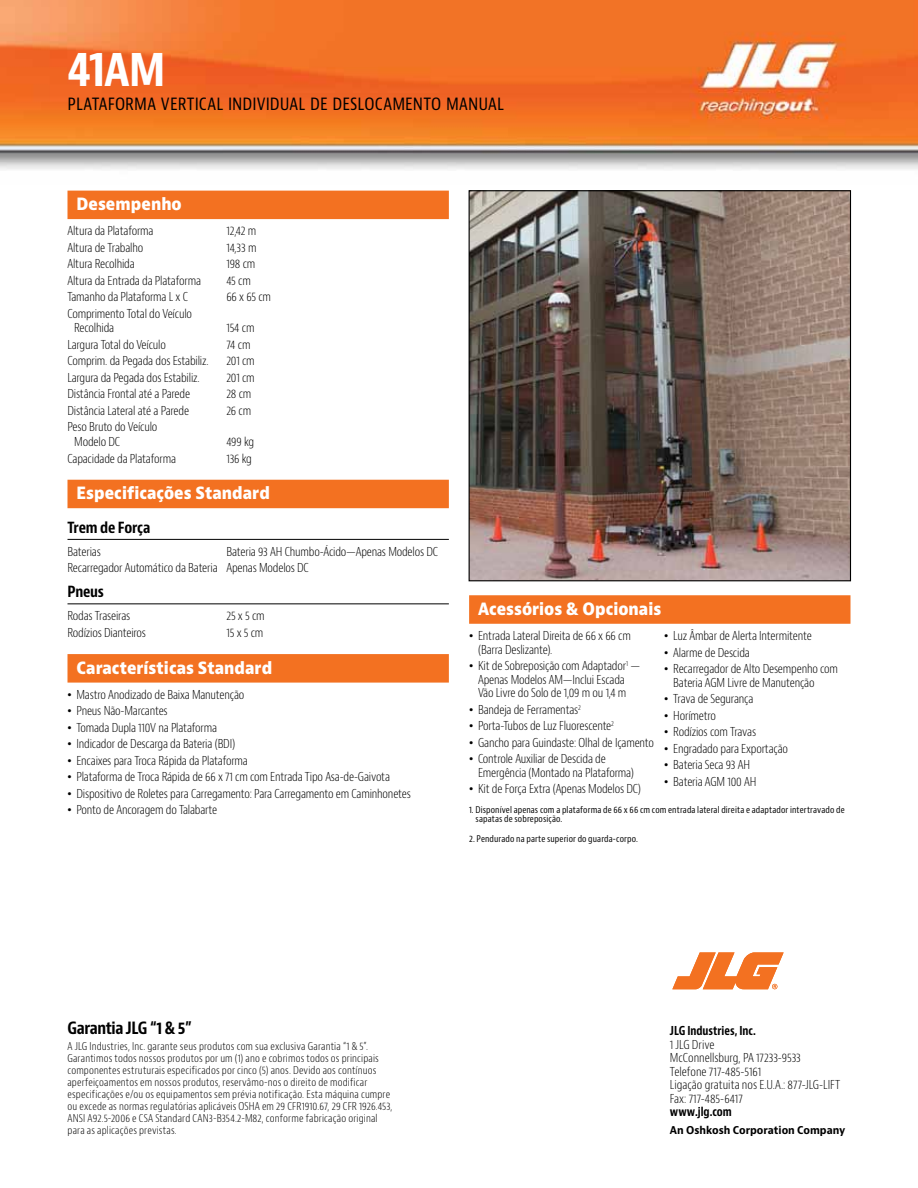
<style>
.page{position:relative;width:918px;height:1188px;background:#fff}
.page>*{position:absolute;margin:0;border:0;box-sizing:border-box;transform-origin:0 0}
.t1{font:700 condensed 48px "Bernino Sans";color:#fff}
.t2{font:condensed 18px "Bernino Sans";letter-spacing:.005em;color:#000}
.t3{font:800 16.5px "Bernino Sans";color:#fff;scale:.9 1}
.t4{font:700 condensed 16.5px "Bernino Sans";letter-spacing:-.025em;color:#000}
.t5{font:700 condensed 15px "Bernino Sans";letter-spacing:-.015em;color:#000}
.t6{font:300 condensed 12px/13.5px "Bernino Sans";letter-spacing:-.015em;color:#000}
.t7{font:700 condensed 12px "Bernino Sans";color:#000;scale:.95 1}
.t8{font:300 condensed 10.5px/12px "Bernino Sans";letter-spacing:.015em;color:#000}
.t9{font:700 10.5px "Bernino Sans";color:#000;scale:.95 1}
.t10{font:condensed 9px/9.8px "Bernino Sans";letter-spacing:.01em;color:#000}
.s1{font-family:"Arial";font-weight:400;font-stretch:normal}
</style>
<div class="page">
<img style="left:0;top:0;width:918px;height:170px">
<div style="left:68px;top:191px;width:381px;height:28px;background:#f37121"></div>
<div style="left:68px;top:480px;width:381px;height:28px;background:#f37121"></div>
<hr style="left:68px;top:539px;width:381px;height:1px;background:#000">
<hr style="left:68px;top:604px;width:381px;height:1px;background:#000">
<div style="left:68px;top:654px;width:381px;height:29px;background:#f37121"></div>
<div style="left:469px;top:595px;width:381px;height:29px;background:#f37121"></div>
<svg style="left:672px;top:952px;width:112px;height:37px"></svg>
<img style="left:471px;top:192px;width:378px;height:387px">
<div style="left:469px;top:190px;width:382px;height:391px;border:1px solid #000"></div>
<h1 class="t1" style="left:68px;top:39px;width:100px">41AM</h1>
<h2 class="t2" style="left:68px;top:93px;width:438px">plataforma VERTICAL indivi dual de deslocamento manual</h2>
<h3 class="t3" style="left:76px;top:193px;width:119px">Desempenho</h3>
<p class="t6" style="left:68px;top:225px;width:88px">Altura da Plataforma</p>
<p class="t6" style="left:226px;top:225px;width:31px">12,42 m</p>
<p class="t6" style="left:68px;top:241px;width:77px">Altura de Trabalho</p>
<p class="t6" style="left:226px;top:241px;width:32px">14,33 m</p>
<p class="t6" style="left:68px;top:258px;width:69px">Altura Recolhida</p>
<p class="t6" style="left:226px;top:258px;width:30px">198 cm</p>
<p class="t6" style="left:68px;top:274px;width:135px">Altura da Entrada da Plataforma</p>
<p class="t6" style="left:226px;top:274px;width:26px">45 cm</p>
<p class="t6" style="left:68px;top:291px;width:122px">Tamanho da Plataforma L x C</p>
<p class="t6" style="left:226px;top:291px;width:46px">66 x 65 cm</p>
<p class="t6" style="left:74px;top:307px;width:119px;line-height:14.5px;text-indent:-7px">Comprimento Total do Veículo<br>Recolhida</p>
<p class="t6" style="left:226px;top:322px;width:30px">154 cm</p>
<p class="t6" style="left:68px;top:338px;width:100px">Largura Total do Veículo</p>
<p class="t6" style="left:226px;top:338px;width:26px">74 cm</p>
<p class="t6" style="left:68px;top:355px;width:143px">Comprim. da Pegada dos Estabiliz.</p>
<p class="t6" style="left:226px;top:355px;width:30px">201 cm</p>
<p class="t6" style="left:68px;top:371px;width:134px">Largura da Pegada dos Estabiliz.</p>
<p class="t6" style="left:226px;top:371px;width:30px">201 cm</p>
<p class="t6" style="left:68px;top:388px;width:124px">Distância Frontal até a Parede</p>
<p class="t6" style="left:226px;top:388px;width:26px">28 cm</p>
<p class="t6" style="left:68px;top:404px;width:123px">Distância Lateral até a Parede</p>
<p class="t6" style="left:226px;top:404px;width:26px">26 cm</p>
<p class="t6" style="left:74px;top:420px;width:85px;line-height:14.5px;text-indent:-7px">Peso Bruto do Veículo<br>Modelo DC</p>
<p class="t6" style="left:226px;top:435px;width:29px">499 kg</p>
<p class="t6" style="left:68px;top:452px;width:110px">Capacidade da Plataforma</p>
<p class="t6" style="left:226px;top:452px;width:27px">136 kg</p>
<h3 class="t3" style="left:76px;top:482px;width:216px">Especificações Standard</h3>
<p class="t5" style="left:68px;top:518px;width:84px">Trem de Força</p>
<p class="t6" style="left:68px;top:545px;width:35px">Baterias</p>
<p class="t6" style="left:68px;top:544px;width:372px;line-height:16.5px;text-indent:159px">Bateria 93 AH Chumbo-Ácido—Apenas Modelos DC<br>Recarregador Automático da Bateria Apenas Modelos DC</p>
<p class="t5" style="left:68px;top:583px;width:38px">Pneus</p>
<p class="t6" style="left:68px;top:610px;width:64px">Rodas Traseiras</p>
<p class="t6" style="left:226px;top:610px;width:40px">25 x 5 cm</p>
<p class="t6" style="left:68px;top:626px;width:80px">Rodízios Dianteiros</p>
<p class="t6" style="left:226px;top:626px;width:38px">15 x 5 cm</p>
<h3 class="t3" style="left:76px;top:657px;width:219px">Características Standard</h3>
<p class="t6" style="left:68px;top:688px;width:178px"><span class="s1">•</span> Mastro Anodizado de Baixa Manutenção</p>
<p class="t6" style="left:68px;top:705px;width:102px"><span class="s1">•</span> Pneus Não-Marcantes</p>
<p class="t6" style="left:68px;top:721px;width:151px"><span class="s1">•</span> Tomada Dupla 110V na Plataforma</p>
<p class="t6" style="left:68px;top:738px;width:169px"><span class="s1">•</span> Indicador de Descarga da Bateria (BDI)</p>
<p class="t6" style="left:68px;top:754px;width:182px"><span class="s1">•</span> Encaixes para Troca Rápida da Plataforma</p>
<p class="t6" style="left:68px;top:771px;width:324px"><span class="s1">•</span> Plataforma de Troca Rápida de 66 x 71 cm com Entrada Tipo Asa-de-Gaivota</p>
<p class="t6" style="left:68px;top:787px;width:345px"><span class="s1">•</span> Dispositivo de Roletes para Carregamento: Para Carregamento em Caminhonetes</p>
<p class="t6" style="left:68px;top:804px;width:151px"><span class="s1">•</span> Ponto de Ancoragem do Talabarte</p>
<h3 class="t3" style="left:478px;top:598px;width:205px">Acessórios &amp; Opcionais</h3>
<p class="t6" style="left:478px;top:629px;width:154px;text-indent:-9px"><span class="s1">•</span> Entrada Lateral Direita de 66 x 66 cm (Barra Deslizante).</p>
<p class="t6" style="left:469px;top:659px;width:173px;text-align:center"><span class="s1">•</span> Kit de Sobreposição com Adaptador<sup>1</sup> —<br>Apenas Modelos AM—Inclui Escada<br>Vão Livre do Solo de 1,09 m ou 1,4 m</p>
<p class="t6" style="left:469px;top:703px;width:113px"><span class="s1">•</span> Bandeja de Ferramentas<sup>2</sup></p>
<p class="t6" style="left:469px;top:719px;width:146px"><span class="s1">•</span> Porta-Tubos de Luz Fluorescente<sup>2</sup></p>
<p class="t6" style="left:469px;top:736px;width:186px"><span class="s1">•</span> Gancho para Guindaste: Olhal de Içamento</p>
<p class="t6" style="left:478px;top:752px;width:157px;text-indent:-9px"><span class="s1">•</span> Controle Auxiliar de Descida de<br>Emergência (Montado na Plataforma)</p>
<p class="t6" style="left:469px;top:782px;width:173px"><span class="s1">•</span> Kit de Força Extra (Apenas Modelos DC)</p>
<p class="t6" style="left:664px;top:629px;width:149px"><span class="s1">•</span> Luz Âmbar de Alerta Intermitente</p>
<p class="t6" style="left:664px;top:646px;width:87px"><span class="s1">•</span> Alarme de Descida</p>
<p class="t6" style="left:673px;top:662px;width:166px;text-indent:-9px"><span class="s1">•</span> Recarregador de Alto Desempenho com<br>Bateria AGM Livre de Manutenção</p>
<p class="t6" style="left:664px;top:692px;width:91px"><span class="s1">•</span> Trava de Segurança</p>
<p class="t6" style="left:664px;top:709px;width:53px"><span class="s1">•</span> Horímetro</p>
<p class="t6" style="left:664px;top:725px;width:93px"><span class="s1">•</span> Rodízios com Travas</p>
<p class="t6" style="left:664px;top:742px;width:125px"><span class="s1">•</span> Engradado para Exportação</p>
<p class="t6" style="left:664px;top:758px;width:87px"><span class="s1">•</span> Bateria Seca 93 AH</p>
<p class="t6" style="left:664px;top:775px;width:94px"><span class="s1">•</span> Bateria AGM 100 AH</p>
<p class="t10" style="left:476px;top:805px;width:371px;text-indent:-6px">1. Disponível apenas com a plataforma de 66 x 66 cm com entrada lateral direita e adaptador intertravado de sapatas de sobreposição.</p>
<p class="t10" style="left:469px;top:834px;width:170px">2. Pendurado na parte superior do guarda-corpo.</p>
<h3 class="t4" style="left:68px;top:1017px;width:126px">Garantia JLG “1 &amp; 5”</h3>
<p class="t8" style="left:68px;top:1040px;width:327px">A JLG Industries, Inc. garante seus produtos com sua exclusiva Garantia “1 &amp; 5”.<br>Garantimos todos nossos produtos por um (1) ano e cobrimos todos os principais componentes estruturais especificados por cinco (5) anos. Devido aos contínuos aperfeiçoamentos em nossos produtos, reservâmo-nos o direito de modificar especificações e/ou os equipamentos sem prévia notificação. Esta máquina cumpre ou excede as normas regulatórias aplicáveis OSHA em 29 CFR1910.67, 29 CFR 1926.453, ANSI A92.5-2006 e CSA Standard CAN3-B354.2-M82, conforme fabricação original para as aplicações previstas.</p>
<p class="t7" style="left:670px;top:1023px;width:92px">JLG Industries, Inc.</p>
<p class="t6" style="left:670px;top:1038px;width:172px">1 JLG Drive<br>McConnellsburg, PA 17233-9533<br>Telefone 717-485-5161<br>Ligação gratuita nos E.U.A.: 877-JLG-LIFT<br>Fax: 717-485-6417</p>
<p class="t7" style="left:670px;top:1104px;width:67px">www.jlg.com</p>
<p class="t9" style="left:670px;top:1123px;width:186px">An Oshkosh Corporation Company</p>
</div>
